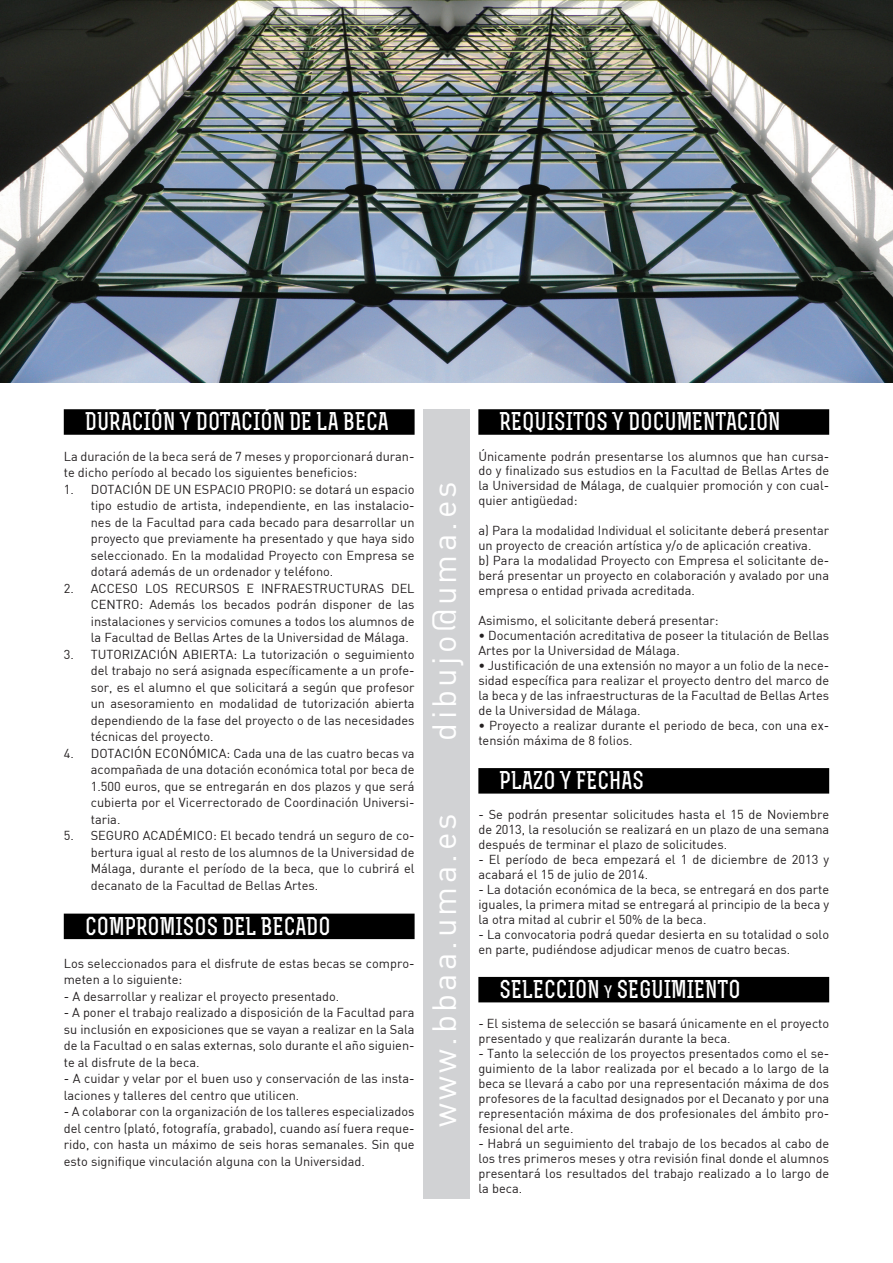
<style>
.page{position:relative;width:893px;height:1263px;background:#fff}
.page>*{position:absolute;margin:0;border:0;box-sizing:border-box;transform-origin:0 0}
.t1{font:33px "DIN";letter-spacing:.1em;color:#fff}
.t2{font:700 24px "Rex";color:#fff}
.t3{font:12.75px/16.5px "DIN";color:#231f20;text-align:justify}
.s1{font-size:16.8px}
</style>
<div class="page">
<img style="left:0;top:0;width:893px;height:383px">
<div style="left:64px;top:409px;width:351px;height:26px;background:#000"></div>
<div style="left:64px;top:913px;width:351px;height:26px;background:#000"></div>
<div style="left:478px;top:409px;width:351px;height:26px;background:#000"></div>
<div style="left:478px;top:768px;width:351px;height:25px;background:#000"></div>
<div style="left:478px;top:977px;width:351px;height:25px;background:#000"></div>
<div style="left:423px;top:409px;width:47px;height:790px;background:#d1d2d4"></div>
<h2 class="t2" style="left:85px;top:407px;width:305px">DURACIÓN Y DOTACIÓN DE LA BECA</h2>
<p class="t3" style="left:64px;top:447px;width:352px">La duración de la beca será de 7 meses y proporcionará duran&shy;te dicho período al becado los siguientes beneficios:</p>
<p class="t3" style="left:91px;top:480px;width:325px;text-indent:-27px">1. DOTACIÓN DE UN ESPACIO PROPIO: se dotará un espacio tipo estudio de artista, independiente, en las instalacio&shy;nes de la Facultad para cada becado para desarrollar un proyecto que previamente ha presentado y que haya sido seleccionado. En la modalidad Proyecto con Empresa se dotará además de un ordenador y teléfono.</p>
<p class="t3" style="left:91px;top:579px;width:325px;text-indent:-27px">2. ACCESO LOS RECURSOS E INFRAESTRUCTURAS DEL CENTRO: Además los becados podrán disponer de las instalaciones y servicios comunes a todos los alumnos de la Facultad de Bellas Artes de la Universidad de Málaga.</p>
<p class="t3" style="left:91px;top:645px;width:325px;text-indent:-27px">3. TUTORIZACIÓN ABIERTA: La tutorización o seguimiento del trabajo no será asignada específicamente a un profe&shy;sor, es el alumno el que solicitará a según que profesor un asesoramiento en modalidad de tutorización abierta dependiendo de la fase del proyecto o de las necesidades técnicas del proyecto.</p>
<p class="t3" style="left:91px;top:744px;width:325px;text-indent:-27px">4. DOTACIÓN ECONÓMICA: Cada una de las cuatro becas va acompañada de una dotación económica total por beca de 1.500 euros, que se entregarán en dos plazos y que será cubierta por el Vicerrectorado de Coordinación Universi&shy;taria.</p>
<p class="t3" style="left:91px;top:827px;width:325px;text-indent:-27px">5. SEGURO ACADÉMICO: El becado tendrá un seguro de co&shy;bertura igual al resto de los alumnos de la Universidad de Málaga, durante el período de la beca, que lo cubrirá el decanato de la Facultad de Bellas Artes.</p>
<h2 class="t2" style="left:85px;top:911px;width:247px">COMPROMISOS DEL BECADO</h2>
<p class="t3" style="left:64px;top:955px;width:352px">Los seleccionados para el disfrute de estas becas se compro&shy;meten a lo siguiente:</p>
<p class="t3" style="left:64px;top:988px;width:277px">- A desarrollar y realizar el proyecto presentado.</p>
<p class="t3" style="left:64px;top:1004px;width:352px">- A poner el trabajo realizado a disposición de la Facultad para su inclusión en exposiciones que se vayan a realizar en la Sala de la Facultad o en salas externas, solo durante el año siguien&shy;te al disfrute de la beca.</p>
<p class="t3" style="left:64px;top:1070px;width:352px">- A cuidar y velar por el buen uso y conservación de las insta&shy;laciones y talleres del centro que utilicen.</p>
<p class="t3" style="left:64px;top:1103px;width:352px">- A colaborar con la organización de los talleres especializados del centro (plató, fotografía, grabado), cuando así fuera reque&shy;rido, con hasta un máximo de seis horas semanales. Sin que esto signifique vinculación alguna con la Universidad.</p>
<h1 class="t1" style="left:424px;top:741px;width:261px;rotate:-90deg">dibujo@uma.es</h1>
<h1 class="t1" style="left:424px;top:1127px;width:316px;rotate:-90deg">www.bbaa.uma.es</h1>
<h2 class="t2" style="left:500px;top:407px;width:282px">REQUISITOS Y DOCUMENTACIÓN</h2>
<p class="t3" style="left:478px;top:448px;width:352px;line-height:15px">Únicamente podrán presentarse los alumnos que han cursa&shy;do y finalizado sus estudios en la Facultad de Bellas Artes de la Universidad de Málaga, de cualquier promoción y con cual&shy;quier antigüedad:</p>
<p class="t3" style="left:478px;top:523px;width:352px;line-height:15px;text-align:left">a) Para la modalidad Individual el solicitante deberá presentar un proyecto de creación artística y/o de aplicación creativa.<br>b) Para la modalidad Proyecto con Empresa el solicitante de&shy;berá presentar un proyecto en colaboración y avalado por una empresa o entidad privada acreditada.</p>
<p class="t3" style="left:478px;top:612px;width:242px">Asimismo, el solicitante deberá presentar:</p>
<p class="t3" style="left:478px;top:628px;width:352px;line-height:15px">• Documentación acreditativa de poseer la titulación de Bellas<br>Artes por la Universidad de Málaga.</p>
<p class="t3" style="left:478px;top:658px;width:352px;line-height:15px">• Justificación de una extensión no mayor a un folio de la nece&shy;sidad específica para realizar el proyecto dentro del marco de la beca y de las infraestructuras de la Facultad de Bellas Artes de la Universidad de Málaga.</p>
<p class="t3" style="left:478px;top:718px;width:352px;line-height:15px">• Proyecto a realizar durante el periodo de beca, con una ex&shy;tensión máxima de 8 folios.</p>
<h2 class="t2" style="left:500px;top:765px;width:146px">PLAZO Y FECHAS</h2>
<p class="t3" style="left:478px;top:807px;width:352px;line-height:15px">- Se podrán presentar solicitudes hasta el 15 de Noviembre de 2013, la resolución se realizará en un plazo de una semana después de terminar el plazo de solicitudes.</p>
<p class="t3" style="left:478px;top:852px;width:352px;line-height:15px">- El período de beca empezará el 1 de diciembre de 2013 y acabará el 15 de julio de 2014.</p>
<p class="t3" style="left:478px;top:882px;width:352px;line-height:15px">- La dotación económica de la beca, se entregará en dos parte iguales, la primera mitad se entregará al principio de la beca y la otra mitad al cubrir el 50% de la beca.</p>
<p class="t3" style="left:478px;top:927px;width:352px;line-height:15px">- La convocatoria podrá quedar desierta en su totalidad o solo en parte, pudiéndose adjudicar menos de cuatro becas.</p>
<h2 class="t2" style="left:500px;top:974px;width:242px">SELECCION <span class="s1">y</span> SEGUIMIENTO</h2>
<p class="t3" style="left:478px;top:1016px;width:352px;line-height:15px">- El sistema de selección se basará únicamente en el proyecto presentado y que realizarán durante la beca.</p>
<p class="t3" style="left:478px;top:1046px;width:352px;line-height:15px">- Tanto la selección de los proyectos presentados como el se&shy;guimiento de la labor realizada por el becado a lo largo de la beca se llevará a cabo por una representación máxima de dos profesores de la facultad designados por el Decanato y por una representación máxima de dos profesionales del ámbito pro&shy;fesional del arte.</p>
<p class="t3" style="left:478px;top:1136px;width:352px;line-height:15px">- Habrá un seguimiento del trabajo de los becados al cabo de los tres primeros meses y otra revisión final donde el alumnos presentará los resultados del trabajo realizado a lo largo de la beca.</p>
</div>
